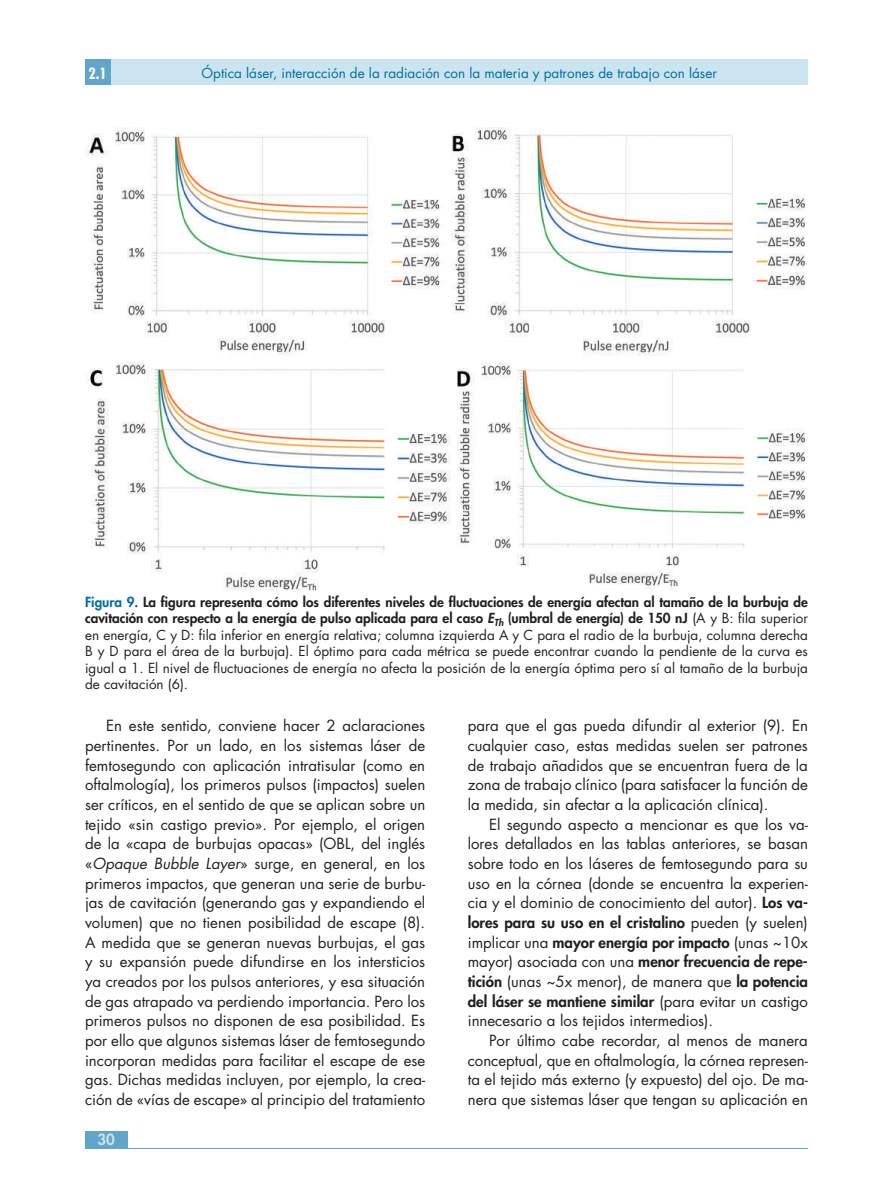
<style>
.page{position:relative;width:893px;height:1191px;background:#fff}
.page>*{position:absolute;margin:0;border:0;box-sizing:border-box;transform-origin:0 0}
.t1{font:15px/19.6px "Futura Std";color:#231f20;text-align:justify}
.t2{font:700 condensed 15px "Futura Std";color:#fff}
.t3{font:800 15px "Futura Std";color:#cae4f0}
.t4{font:13.5px/16.5px "Futura Std";color:#231f20;text-align:justify}
.t5{font:13.5px "Futura Std";color:#006ea0}
.s1{font-weight:800;color:#006ea0}
.s2{font-weight:800}
.s3{font-weight:800;font-style:italic}
.s4{font-style:italic}
</style>
<div class="page">
<div style="left:85px;top:1131px;width:43px;height:17px;background:#62a5ca"></div>
<div style="left:85px;top:60px;width:723px;height:25px;background:#cae4f0"></div>
<div style="left:85px;top:60px;width:26px;height:25px;background:#62a5ca"></div>
<hr style="left:85px;top:1148px;width:723px;height:1px;background:#62a5ca">
<img style="left:85px;top:128px;width:720px;height:463px">
<p class="t2" style="left:89px;top:64px;width:20px">2.1</p>
<p class="t5" style="left:202px;top:64px;width:517px">Óptica láser, interacción de la radiación con la materia y patrones de trabajo con láser</p>
<p class="t4" style="left:85px;top:594px;width:724px"><span class="s1">Figura 9.</span> <span class="s2">La figura representa cómo los diferentes niveles de fluctuaciones de energía afectan al tamaño de la burbuja de cavitación con respecto a la energía de pulso aplicada para el caso</span> <span class="s3">E</span><sub>Tℎ</sub> <span class="s2">(umbral de energía) de 150 nJ</span> (A y B: fila superior en energía, C y D: fila inferior en energía relativa; columna izquierda A y C para el radio de la burbuja, columna derecha B y D para el área de la burbuja). El óptimo para cada métrica se puede encontrar cuando la pendiente de la curva es igual a 1. El nivel de fluctuaciones de energía no afecta la posición de la energía óptima pero sí al tamaño de la burbuja de cavitación (6).</p>
<p class="t1" style="left:85px;top:716px;width:342px;text-indent:21px">En este sentido, conviene hacer 2 aclaraciones pertinentes. Por un lado, en los sistemas láser de femtosegundo con aplicación intratisular (como en oftalmología), los primeros pulsos (impactos) suelen ser críticos, en el sentido de que se aplican sobre un tejido «sin castigo previo». Por ejemplo, el origen de la «capa de burbujas opacas» (OBL, del inglés «<span class="s4">Opaque Bubble Layer</span>» surge, en general, en los primeros impactos, que generan una serie de burbu&shy;jas de cavitación (generando gas y expandiendo el volumen) que no tienen posibilidad de escape (8).<br>A medida que se generan nuevas burbujas, el gas y su expansión puede difundirse en los intersticios ya creados por los pulsos anteriores, y esa situación de gas atrapado va perdiendo importancia. Pero los primeros pulsos no disponen de esa posibilidad. Es por ello que algunos sistemas láser de femtosegundo incorporan medidas para facilitar el escape de ese gas. Dichas medidas incluyen, por ejemplo, la crea&shy;ción de «vías de escape» al principio del tratamiento</p>
<p class="t1" style="left:468px;top:716px;width:342px">para que el gas pueda difundir al exterior (9). En cualquier caso, estas medidas suelen ser patrones de trabajo añadidos que se encuentran fuera de la zona de trabajo clínico (para satisfacer la función de la medida, sin afectar a la aplicación clínica).</p>
<p class="t1" style="left:468px;top:814px;width:342px;text-indent:21px">El segundo aspecto a mencionar es que los va&shy;lores detallados en las tablas anteriores, se basan sobre todo en los láseres de femtosegundo para su uso en la córnea (donde se encuentra la experien&shy;cia y el dominio de conocimiento del autor). <span class="s2">Los va&shy;lores para su uso en el cristalino</span> pueden (y suelen) implicar una <span class="s2">mayor energía por impacto</span> (unas ~10x mayor) asociada con una <span class="s2">menor frecuencia de repe&shy;tición</span> (unas ~5x menor), de manera que <span class="s2">la potencia del láser se mantiene similar</span> (para evitar un castigo innecesario a los tejidos intermedios).</p>
<p class="t1" style="left:468px;top:1030px;width:342px;text-indent:21px">Por último cabe recordar, al menos de manera conceptual, que en oftalmología, la córnea represen&shy;ta el tejido más externo (y expuesto) del ojo. De ma&shy;nera que sistemas láser que tengan su aplicación en</p>
<p class="t3" style="left:98px;top:1129px;width:19px">30</p>
</div>
